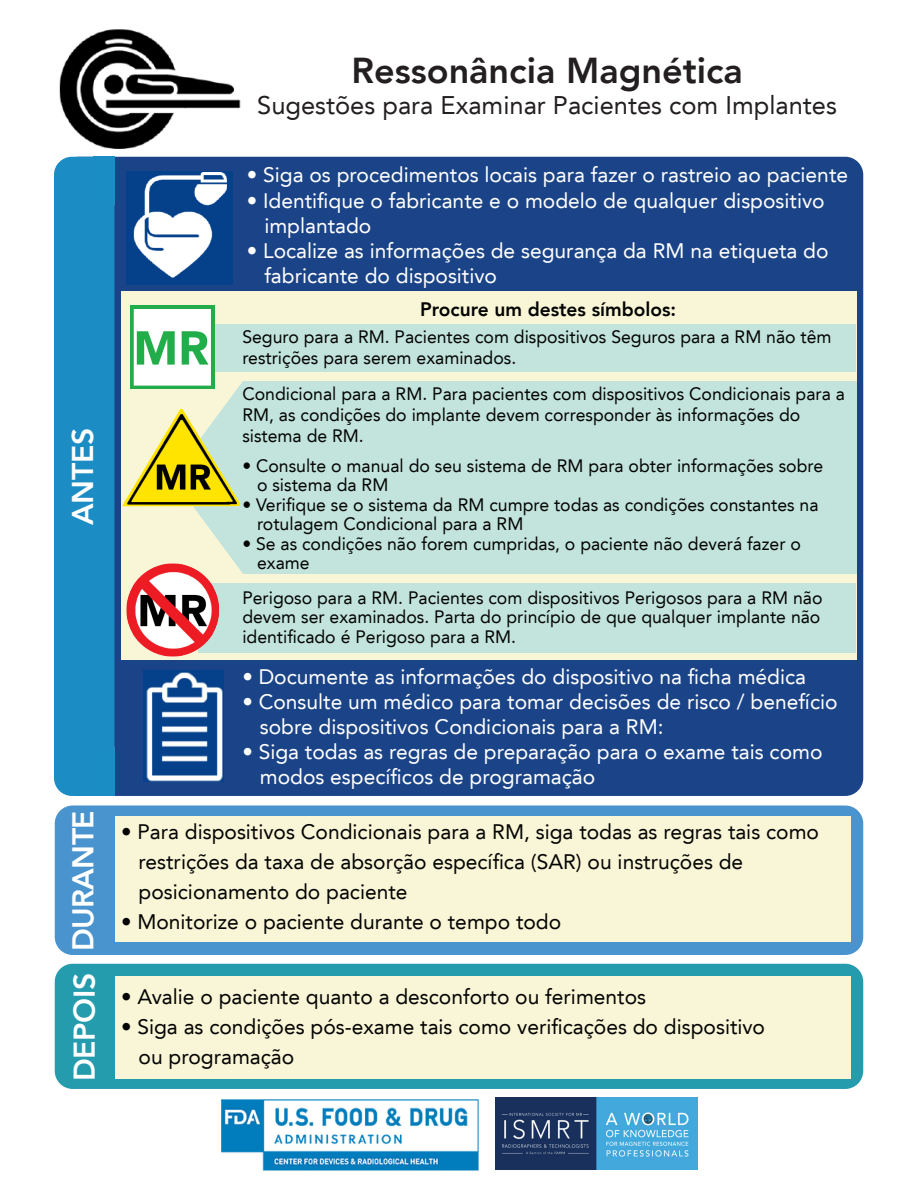
<style>
.page{position:relative;width:918px;height:1188px;background:#fff}
.page>*{position:absolute;margin:0;border:0;box-sizing:border-box;transform-origin:0 0}
.t1{font:800 36px "Avenir LT";color:#231f20}
.t2{font:800 30px "Avenir LT";letter-spacing:-.01em;color:#fff}
.t3{font:25.5px "Avenir LT";color:#231f20}
.t4{font:21px "Avenir LT";color:#fff}
.t5{font:21px "Avenir LT";color:#040503}
.t6{font:800 19.5px "Avenir LT";color:#040503}
.t7{font:18px/21px "Avenir LT";color:#040503}
</style>
<div class="page">
<div style="left:61px;top:157px;width:802px;height:639px;background:#1b4488;border-radius:18px"></div>
<div style="left:54px;top:157px;width:60px;height:639px;background:#1c8cc4;border-radius:18px"></div>
<img style="left:127px;top:171px;width:105px;height:114px">
<div style="left:55px;top:964px;width:808px;height:125px;background:#249cad;border-radius:18px"></div>
<div style="left:115px;top:976px;width:735px;height:102px;background:#f9f5d7"></div>
<div style="left:55px;top:806px;width:808px;height:149px;background:#4994cf;border-radius:18px"></div>
<div style="left:115px;top:816px;width:735px;height:125px;background:#f9f5d7"></div>
<div style="left:121px;top:291px;width:735px;height:369px;background:#f9f5d7"></div>
<div style="left:199px;top:324px;width:657px;height:48px;background:#c2e4dc"></div>
<div style="left:243px;top:381px;width:613px;height:192px;background:#c2e4dc"></div>
<div style="left:199px;top:583px;width:657px;height:69px;background:#c2e4dc"></div>
<img style="left:131px;top:306px;width:83px;height:83px">
<img style="left:144px;top:671px;width:79px;height:110px">
<img style="left:59px;top:29px;width:182px;height:120px">
<img style="left:221px;top:1099px;width:258px;height:72px">
<img style="left:126px;top:563px;width:101px;height:94px">
<svg style="left:172px;top:381px;width:71px;height:192px"></svg>
<img style="left:122px;top:409px;width:117px;height:105px">
<div style="left:93px;top:157px;width:21px;height:48px;background:#1a8dc5"></div>
<div style="left:98px;top:748px;width:16px;height:48px;background:#1a8dc5"></div>
<img style="left:495px;top:1098px;width:203px;height:72px">
<p class="t1" style="left:351px;top:49px;width:393px">Ressonância Magnética</p>
<p class="t3" style="left:257px;top:90px;width:581px">Sugestões para Examinar Pacientes com Implantes</p>
<p class="t2" style="left:65px;top:525px;width:99px;rotate:-90deg">ANTES</p>
<p class="t4" style="left:247px;top:163px;width:603px">• Siga os procedimentos locais para fazer o rastreio ao paciente</p>
<p class="t4" style="left:247px;top:188px;width:579px">• Identifique o fabricante e o modelo de qualquer dispositivo</p>
<p class="t4" style="left:264px;top:213px;width:108px">implantado</p>
<p class="t4" style="left:247px;top:238px;width:583px">• Localize as informações de segurança da RM na etiqueta do</p>
<p class="t4" style="left:264px;top:264px;width:234px">fabricante do dispositivo</p>
<p class="t6" style="left:420px;top:297px;width:258px">Procure um destes símbolos:</p>
<p class="t7" style="left:242px;top:326px;width:591px">Seguro para a RM. Pacientes com dispositivos Seguros para a RM não têm restrições para serem examinados.</p>
<p class="t7" style="left:242px;top:383px;width:604px">Condicional para a RM. Para pacientes com dispositivos Condicionais para a<br>RM, as condições do implante devem corresponder às informações do</p>
<p class="t7" style="left:242px;top:425px;width:123px">sistema de RM.</p>
<p class="t7" style="left:242px;top:455px;width:582px">• Consulte o manual do seu sistema de RM para obter informações sobre</p>
<p class="t7" style="left:257px;top:474px;width:133px">o sistema da RM</p>
<p class="t7" style="left:242px;top:494px;width:578px">• Verifique se o sistema da RM cumpre todas as condições constantes na</p>
<p class="t7" style="left:257px;top:513px;width:268px">rotulagem Condicional para a RM</p>
<p class="t7" style="left:242px;top:533px;width:560px">• Se as condições não forem cumpridas, o paciente não deverá fazer o</p>
<p class="t7" style="left:257px;top:552px;width:54px">exame</p>
<p class="t7" style="left:242px;top:588px;width:582px;line-height:19.5px;text-align:justify">Perigoso para a RM. Pacientes com dispositivos Perigosos para a RM não devem ser examinados. Parta do princípio de que qualquer implante não identificado é Perigoso para a RM.</p>
<p class="t4" style="left:242px;top:664px;width:565px">• Documente as informações do dispositivo na ficha médica</p>
<p class="t4" style="left:242px;top:689px;width:597px">• Consulte um médico para tomar decisões de risco / benefício</p>
<p class="t4" style="left:260px;top:715px;width:405px">sobre dispositivos Condicionais para a RM:</p>
<p class="t4" style="left:242px;top:740px;width:582px">• Siga todas as regras de preparação para o exame tais como</p>
<p class="t4" style="left:260px;top:765px;width:337px">modos específicos de programação</p>
<p class="t2" style="left:65px;top:951px;width:142px;rotate:-90deg">DURANTE</p>
<p class="t5" style="left:121px;top:820px;width:700px">• Para dispositivos Condicionais para a RM, siga todas as regras tais como</p>
<p class="t5" style="left:139px;top:850px;width:606px">restrições da taxa de absorção específica (SAR) ou instruções de</p>
<p class="t5" style="left:139px;top:880px;width:270px">posicionamento do paciente</p>
<p class="t5" style="left:121px;top:910px;width:442px">• Monitorize o paciente durante o tempo todo</p>
<p class="t2" style="left:67px;top:1081px;width:110px;rotate:-90deg">DEPOIS</p>
<p class="t5" style="left:121px;top:984px;width:527px">• Avalie o paciente quanto a desconforto ou ferimentos</p>
<p class="t5" style="left:121px;top:1014px;width:646px">• Siga as condições pós-exame tais como verificações do dispositivo</p>
<p class="t5" style="left:139px;top:1044px;width:157px">ou programação</p>
</div>
